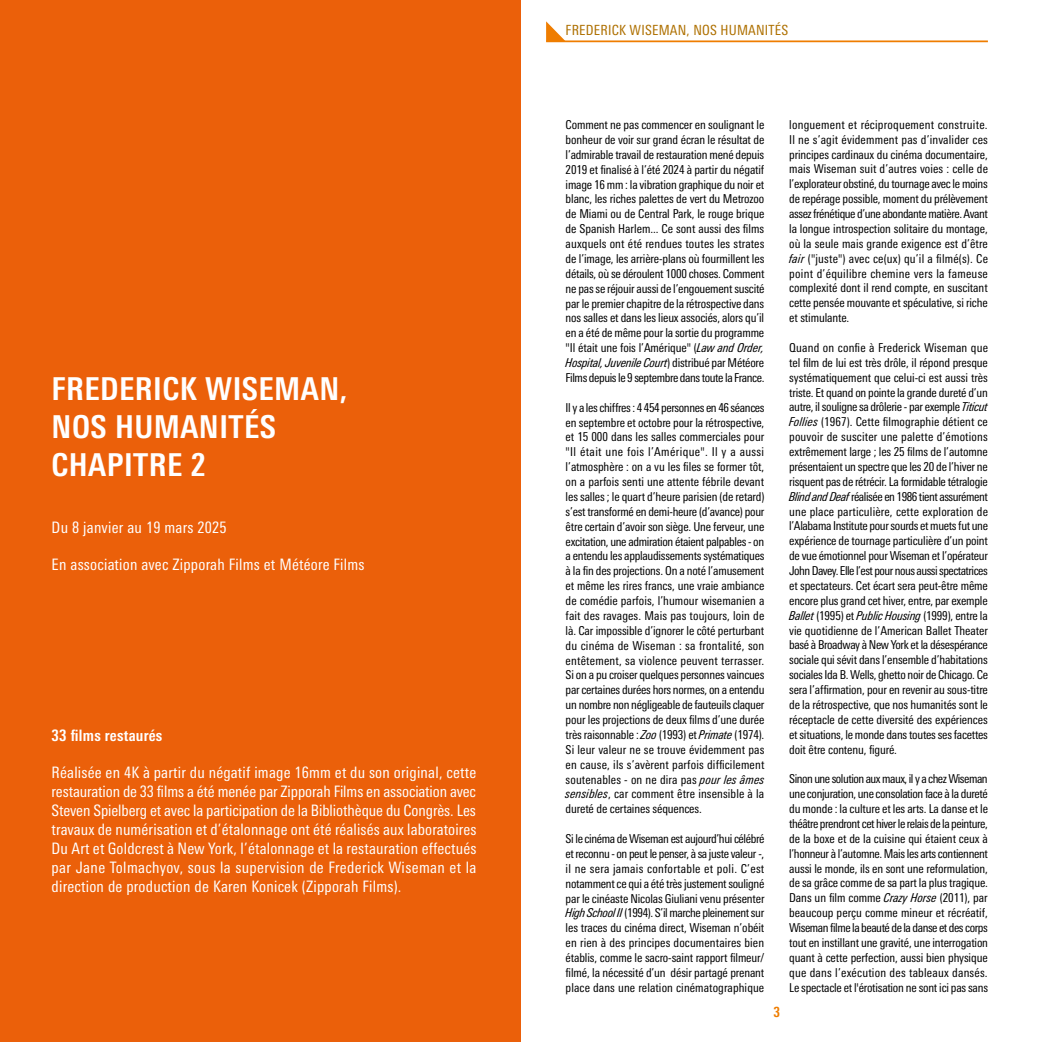
<style>
.page{position:relative;width:1042px;height:1042px;background:#fff}
.page>*{position:absolute;margin:0;border:0;box-sizing:border-box;transform-origin:0 0}
.t1{font:700 condensed 31.5px/37.8px "Univers Next Pro";letter-spacing:.015em;color:#fff}
.t2{font:condensed 15.75px/18.9px "Univers Next Pro";letter-spacing:.015em;color:#fff;text-align:justify}
.t3{font:700 condensed 15.75px "Univers Next Pro";letter-spacing:.015em;color:#fff}
.t4{font:condensed 14px "Univers Next Pro";letter-spacing:.015em;color:#ae7001}
.t5{font:700 condensed 14px "Univers Next Pro";color:#ef7d00}
.t6{font:condensed 12.25px/14.9px "Univers Next Pro";letter-spacing:-.01em;color:#000;text-align:justify}
.s1{font-style:italic}
</style>
<div class="page">
<hr style="left:546px;top:40px;width:442px;height:2px;background:#ef7d00">
<svg style="left:546px;top:21px;width:20px;height:20px"></svg>
<div style="left:0;top:0;width:521px;height:1042px;background:#eb600a"></div>
<h1 class="t1" style="left:52px;top:370px;width:297px">FREDERICK WISEMAN,<br>NOS HUMANITÉS<br>CHAPITRE 2</h1>
<p class="t2" style="left:52px;top:517px;width:176px">Du 8 janvier au 19 mars 2025</p>
<p class="t2" style="left:52px;top:555px;width:314px">En association avec Zipporah Films et Météore Films</p>
<p class="t3" style="left:52px;top:725px;width:112px">33 films restaurés</p>
<p class="t2" style="left:52px;top:763px;width:426px">Réalisée en 4K à partir du négatif image 16mm et du son original, cette restauration de 33 films a été menée par Zipporah Films en association avec Steven Spielberg et avec la participation de la Bibliothèque du Congrès. Les travaux de numérisation et d’étalonnage ont été réalisés aux laboratoires Du Art et Goldcrest à New York, l’étalonnage et la restauration effectués par Jane Tolmachyov, sous la supervision de Frederick Wiseman et la direction de production de Karen Konicek (Zipporah Films).</p>
<p class="t4" style="left:566px;top:22px;width:224px">FREDERICK WISEMAN, NOS HUMANITÉS</p>
<p class="t6" style="left:566px;top:117px;width:200px">Comment ne pas commencer en soulignant le bonheur de voir sur grand écran le résultat de l’admirable travail de restauration mené depuis 2019 et finalisé à l’été 2024 à partir du négatif image 16 mm : la vibration graphique du noir et blanc, les riches palettes de vert du Metrozoo de Miami ou de Central Park, le rouge brique de Spanish Harlem... Ce sont aussi des films auxquels ont été rendues toutes les strates de l’image, les arrière-plans où fourmillent les détails, où se déroulent 1000 choses. Comment ne pas se réjouir aussi de l’engouement suscité par le premier chapitre de la rétrospective dans nos salles et dans les lieux associés, alors qu’il en a été de même pour la sortie du programme "Il était une fois l’Amérique" (<span class="s1">Law and Order, Hospital, Juvenile Court</span>) distribué par Météore Films depuis le 9 septembre dans toute la France.</p>
<p class="t6" style="left:566px;top:400px;width:200px">Il y a les chiffres : 4 454 personnes en 46 séances en septembre et octobre pour la rétrospective, et 15 000 dans les salles commerciales pour "Il était une fois l’Amérique". Il y a aussi l’atmosphère : on a vu les files se former tôt, on a parfois senti une attente fébrile devant les salles ; le quart d’heure parisien (de retard) s’est transformé en demi-heure (d’avance) pour être certain d’avoir son siège. Une ferveur, une excitation, une admiration étaient palpables - on a entendu les applaudissements systématiques à la fin des projections. On a noté l’amusement et même les rires francs, une vraie ambiance de comédie parfois, l’humour wisemanien a fait des ravages. Mais pas toujours, loin de là. Car impossible d’ignorer le côté perturbant du cinéma de Wiseman : sa frontalité, son entêtement, sa violence peuvent terrasser.<br>Si on a pu croiser quelques personnes vaincues par certaines durées hors normes, on a entendu un nombre non négligeable de fauteuils claquer pour les projections de deux films d’une durée très raisonnable : <span class="s1">Zoo</span> (1993) et <span class="s1">Primate</span> (1974).<br>Si leur valeur ne se trouve évidemment pas en cause, ils s’avèrent parfois difficilement soutenables - on ne dira pas <span class="s1">pour les âmes sensibles</span>, car comment être insensible à la dureté de certaines séquences.</p>
<p class="t6" style="left:566px;top:831px;width:200px">Si le cinéma de Wiseman est aujourd’hui célébré et reconnu - on peut le penser, à sa juste valeur -, il ne sera jamais confortable et poli. C’est notamment ce qui a été très justement souligné par le cinéaste Nicolas Giuliani venu présenter <span class="s1">High School II</span> (1994). S’il marche pleinement sur les traces du cinéma direct, Wiseman n’obéit en rien à des principes documentaires bien établis, comme le sacro-saint rapport filmeur/ filmé, la nécessité d’un désir partagé prenant place dans une relation cinématographique</p>
<p class="t5" style="left:773px;top:1003px;width:8px">3</p>
<p class="t6" style="left:789px;top:117px;width:200px">longuement et réciproquement construite.<br>Il ne s’agit évidemment pas d’invalider ces principes cardinaux du cinéma documentaire, mais Wiseman suit d’autres voies : celle de l’explorateur obstiné, du tournage avec le moins de repérage possible, moment du prélèvement assez frénétique d’une abondante matière. Avant la longue introspection solitaire du montage, où la seule mais grande exigence est d’être <span class="s1">fair</span> ("juste") avec ce(ux) qu’il a filmé(s). Ce point d’équilibre chemine vers la fameuse complexité dont il rend compte, en suscitant cette pensée mouvante et spéculative, si riche et stimulante.</p>
<p class="t6" style="left:789px;top:340px;width:200px">Quand on confie à Frederick Wiseman que tel film de lui est très drôle, il répond presque systématiquement que celui-ci est aussi très triste. Et quand on pointe la grande dureté d’un autre, il souligne sa drôlerie - par exemple <span class="s1">Titicut Follies</span> (1967). Cette filmographie détient ce pouvoir de susciter une palette d’émotions extrêmement large ; les 25 films de l’automne présentaient un spectre que les 20 de l’hiver ne risquent pas de rétrécir. La formidable tétralogie <span class="s1">Blind and Deaf</span> réalisée en 1986 tient assurément une place particulière, cette exploration de l’Alabama Institute pour sourds et muets fut une expérience de tournage particulière d’un point de vue émotionnel pour Wiseman et l’opérateur John Davey. Elle l’est pour nous aussi spectatrices et spectateurs. Cet écart sera peut-être même encore plus grand cet hiver, entre, par exemple <span class="s1">Ballet</span> (1995) et <span class="s1">Public Housing</span> (1999), entre la vie quotidienne de l’American Ballet Theater basé à Broadway à New York et la désespérance sociale qui sévit dans l’ensemble d’habitations sociales Ida B. Wells, ghetto noir de Chicago. Ce sera l’affirmation, pour en revenir au sous-titre de la rétrospective, que nos humanités sont le réceptacle de cette diversité des expériences et situations, le monde dans toutes ses facettes doit être contenu, figuré.</p>
<p class="t6" style="left:789px;top:771px;width:200px">Sinon une solution aux maux, il y a chez Wiseman une conjuration, une consolation face à la dureté du monde : la culture et les arts. La danse et le théâtre prendront cet hiver le relais de la peinture, de la boxe et de la cuisine qui étaient ceux à l’honneur à l’automne. Mais les arts contiennent aussi le monde, ils en sont une reformulation, de sa grâce comme de sa part la plus tragique.<br>Dans un film comme <span class="s1">Crazy Horse</span> (2011), par beaucoup perçu comme mineur et récréatif, Wiseman filme la beauté de la danse et des corps tout en instillant une gravité, une interrogation quant à cette perfection, aussi bien physique que dans l’exécution des tableaux dansés.<br>Le spectacle et l'érotisation ne sont ici pas sans</p>
</div>
